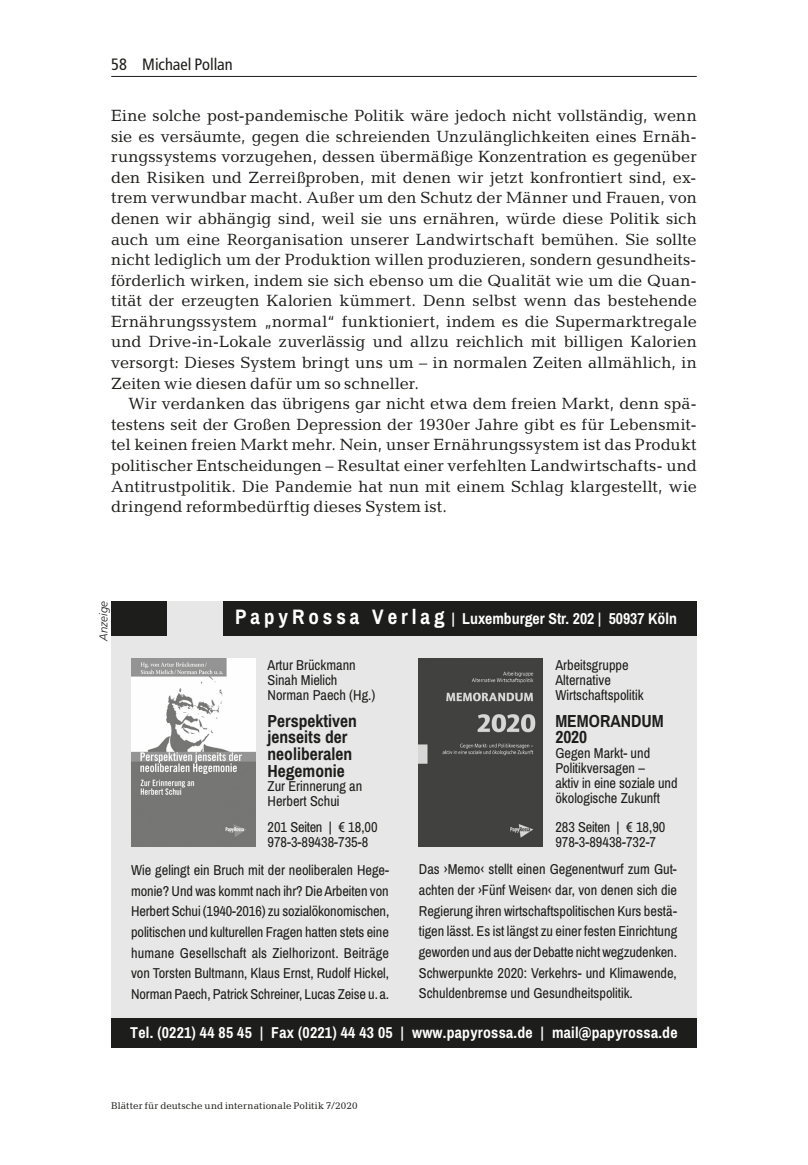
<style>
.page{position:relative;width:808px;height:1165px;background:#fff}
.page>*{position:absolute;margin:0;border:0;box-sizing:border-box;transform-origin:0 0}
.t1{font:700 17.5px/16.6px "Archivo Narrow";color:#1d1d1b}
.t2{font:16.45px/20.7px "Candida Std";letter-spacing:.01em;color:#1d1d1b;text-align:justify}
.t3{font:condensed 16.45px "Frutiger LT Std";color:#1d1d1b}
.t4{font:700 15.75px "Archivo Narrow";letter-spacing:.015em;color:#fff}
.t5{font:14.35px/20.7px "Archivo Narrow";color:#1d1d1b}
.t6{font:italic 300 11.38px "Frutiger LT Std";color:#1d1d1b}
.t7{font:9.8px "Candida Std";letter-spacing:.015em;color:#1d1d1b}
.s1{font-size:21px}
</style>
<div class="page">
<hr style="left:111px;top:76px;width:586px;height:1px;background:#1d1d1b">
<div style="left:111px;top:601px;width:586px;height:446px;background:#e7e7e7"></div>
<img style="left:131px;top:659px;width:124px;height:188px">
<div style="left:111px;top:1018px;width:586px;height:29px;background:#1d1d1b"></div>
<div style="left:223px;top:601px;width:474px;height:35px;background:#1d1d1b"></div>
<div style="left:111px;top:601px;width:56px;height:35px;background:#1d1d1b"></div>
<img style="left:419px;top:659px;width:124px;height:187px">
<p class="t3" style="left:111px;top:55px;width:123px">58 Michael Pollan</p>
<p class="t2" style="left:111px;top:105px;width:587px">Eine solche post-pandemische Politik wäre jedoch nicht vollständig, wenn sie es versäumte, gegen die schreienden Unzulänglichkeiten eines Ernäh&shy;rungssystems vorzugehen, dessen übermäßige Konzentration es gegenüber den Risiken und Zerreißproben, mit denen wir jetzt konfrontiert sind, ex&shy;trem verwundbar macht. Außer um den Schutz der Männer und Frauen, von denen wir abhängig sind, weil sie uns ernähren, würde diese Politik sich auch um eine Reorganisation unserer Landwirtschaft bemühen. Sie sollte nicht lediglich um der Produktion willen produzieren, sondern gesundheits&shy;förderlich wirken, indem sie sich ebenso um die Qualität wie um die Quan&shy;tität der erzeugten Kalorien kümmert. Denn selbst wenn das bestehende Ernährungssystem „normal“ funktioniert, indem es die Supermarktregale und Drive-in-Lokale zuverlässig und allzu reichlich mit billigen Kalorien versorgt: Dieses System bringt uns um – in normalen Zeiten allmählich, in Zeiten wie diesen dafür um so schneller.</p>
<p class="t2" style="left:111px;top:393px;width:587px;text-indent:17px">Wir verdanken das übrigens gar nicht etwa dem freien Markt, denn spä&shy;testens seit der Großen Depression der 1930er Jahre gibt es für Lebensmit&shy;tel keinen freien Markt mehr. Nein, unser Ernährungssystem ist das Produkt politischer Entscheidungen – Resultat einer verfehlten Landwirtschafts- und Antitrustpolitik. Die Pandemie hat nun mit einem Schlag klargestellt, wie dringend reformbedürftig dieses System ist.</p>
<p class="t6" style="left:97px;top:641px;width:41px;rotate:-90deg">Anzeige</p>
<p class="t4" style="left:235px;top:609px;width:443px"><span class="s1">P a p y R o s s a V e r l a g</span> | Luxemburger Str. 202 | 50937 Köln</p>
<p class="t5" style="left:267px;top:658px;width:109px;line-height:14.9px">Artur Brückmann<br>Sinah Mielich<br>Norman Paech (Hg.)</p>
<p class="t1" style="left:267px;top:712px;width:91px">Perspektiven jenseits der neoliberalen<br>Hegemonie</p>
<p class="t5" style="left:267px;top:779px;width:96px;line-height:14.9px">Zur Erinnerung an<br>Herbert Schui</p>
<p class="t5" style="left:267px;top:820px;width:112px;line-height:14.9px">201 Seiten | € 18,00<br>978-3-89438-735-8</p>
<p class="t5" style="left:131px;top:860px;width:260px;text-align:justify">Wie gelingt ein Bruch mit der neoliberalen Hege&shy;monie? Und was kommt nach ihr? Die Arbeiten von Herbert Schui (1940-2016) zu sozialökonomischen, politischen und kulturellen Fragen hatten stets eine humane Gesellschaft als Zielhorizont. Beiträge von Torsten Bultmann, Klaus Ernst, Rudolf Hickel, Norman Paech, Patrick Schreiner, Lucas Zeise u.a.</p>
<p class="t5" style="left:555px;top:658px;width:90px;line-height:14.9px">Arbeitsgruppe<br>Alternative<br>Wirtschaftspolitik</p>
<p class="t1" style="left:555px;top:712px;width:110px">MeMoRanduM<br>2020</p>
<p class="t5" style="left:555px;top:746px;width:124px;line-height:14.9px">Gegen Markt- und<br>Politikversagen –<br>aktiv in eine soziale und ökologische Zukunft</p>
<p class="t5" style="left:555px;top:820px;width:112px;line-height:14.9px">283 Seiten | € 18,90<br>978-3-89438-732-7</p>
<p class="t5" style="left:419px;top:859px;width:260px;text-align:justify">Das ›Memo‹ stellt einen Gegenentwurf zum Gut&shy;achten der ›Fünf Weisen‹ dar, von denen sich die Regierung ihren wirtschaftspolitischen Kurs bestä&shy;tigen lässt. Es ist längst zu einer festen Einrichtung geworden und aus der Debatte nicht wegzudenken.<br>Schwerpunkte 2020: Verkehrs- und Klimawende, Schuldenbremse und Gesundheitspolitik.</p>
<p class="t4" style="left:130px;top:1022px;width:549px">Tel. (0221) 44 85 45 | Fax (0221) 44 43 05 | www.papyrossa.de | mail@papyrossa.de</p>
<p class="t7" style="left:111px;top:1100px;width:248px">Blätter für deutsche und internationale Politik 7/2020</p>
</div>
